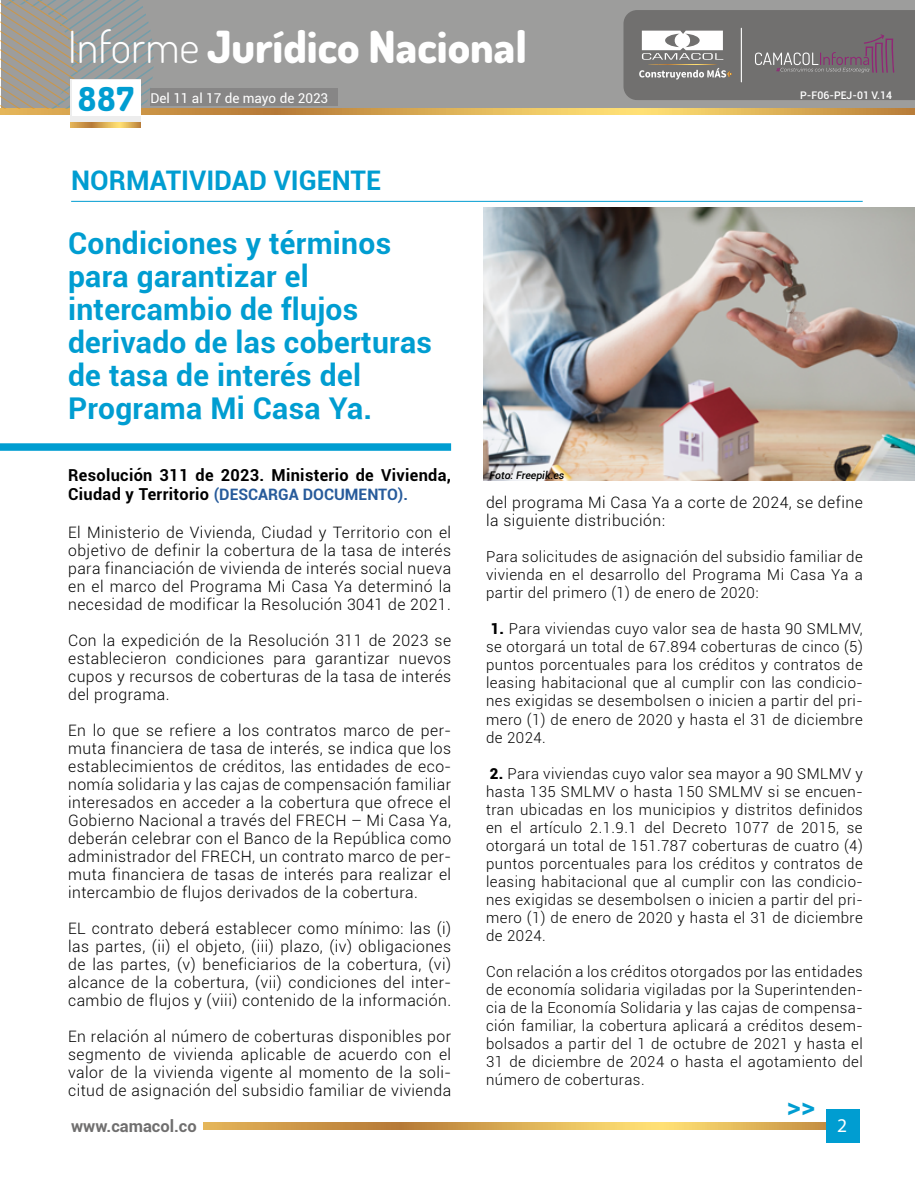
<style>
.page{position:relative;width:915px;height:1191px;background:#fff}
.page>*{position:absolute;margin:0;border:0;box-sizing:border-box;transform-origin:0 0}
.t1{font:800 44.25px "Dosis";color:#fff}
.t2{font:800 33px "Dosis";color:#009dd1}
.t3{font:700 30px/33px "Roboto";letter-spacing:.01em;color:#009dd1}
.t4{font:700 27px "Roboto";color:#009dd1}
.t5{font:900 19.5px "Roboto";color:#fff}
.t6{font:19.5px "Myriad Pro";color:#fff}
.t7{font:700 16.5px "Roboto";letter-spacing:.02em;color:#000}
.t8{font:700 16.5px "Roboto";color:#706f6f}
.t9{font:300 15.75px/18px "Roboto";letter-spacing:.03em;color:#000;text-align:justify}
.t10{font:700 15.75px "Roboto";color:#275b9b}
.t11{font:300 15px/18px "Roboto";letter-spacing:.03em;color:#000;text-align:justify}
.t12{font:13.5px "Roboto";color:#fff}
.t13{font:10.5px "Roboto";color:#fff}
.t14{font:500 10.5px "Roboto";color:#fff}
.t15{font:italic 500 10.5px "Roboto";color:#000}
.s1{font-weight:300}
.s2{font-size:16.5px;color:#000}
.s3{font-weight:900}
</style>
<div class="page">
<svg style="left:203px;top:1122px;width:622px;height:7px;background:#d9ab54"></svg>
<div style="left:825px;top:1109px;width:33px;height:34px;background:#009dd1"></div>
<div style="left:1px;top:0;width:913px;height:108px;background:#9d9d9c"></div>
<svg style="left:1px;top:109px;width:913px;height:5px;background:#d9aa53"></svg>
<svg style="left:1px;top:0;width:158px;height:109px"></svg>
<svg style="left:70px;top:122px;width:70px;height:5px"></svg>
<div style="left:70px;top:79px;width:70px;height:43px;background:#ededed"></div>
<svg style="left:623px;top:10px;width:291px;height:90px;background:#7d7a7b"></svg>
<div style="left:0;top:443px;width:451px;height:8px;background:#009dd1"></div>
<hr style="left:71px;top:201px;width:791px;height:1px;background:#009dd1">
<img style="left:483px;top:207px;width:431px;height:274px">
<div style="left:72px;top:80px;width:68px;height:36px;background:#fff"></div>
<div style="left:150px;top:89px;width:187px;height:17px;background:#878686"></div>
<h1 class="t1" style="left:68px;top:18px;width:460px"><span class="s1">Informe</span> Jurídico Nacional</h1>
<h2 class="t2" style="left:97px;top:80px;width:37px">46</h2>
<p class="t13" style="left:150px;top:89px;width:134px">De junio 30 a julio 6 de 2022</p>
<p class="t2" style="left:78px;top:78px;width:57px">887</p>
<p class="t12" style="left:150px;top:88px;width:179px">Del 11 al 17 de mayo de 2023</p>
<p class="t4" style="left:71px;top:162px;width:311px">NORMATIVIDAD VIGENTE</p>
<p class="t3" style="left:68px;top:226px;width:324px">Condiciones y términos para garantizar el</p>
<p class="t3" style="left:68px;top:292px;width:292px">intercambio de flujos</p>
<p class="t3" style="left:68px;top:325px;width:365px">derivado de las coberturas de tasa de interés del</p>
<p class="t3" style="left:68px;top:391px;width:305px">Programa Mi Casa Ya.</p>
<p class="t14" style="left:800px;top:87px;width:93px">P-F06-PEJ-01 V.14</p>
<p class="t7" style="left:68px;top:463px;width:384px">Resolución 311 de 2023. Ministerio de Vivienda,</p>
<p class="t10" style="left:68px;top:484px;width:341px"><span class="s2">Ciudad y Territorio</span> (DESCARGA DOCUMENTO).</p>
<p class="t9" style="left:68px;top:523px;width:384px">El Ministerio de Vivienda, Ciudad y Territorio con el objetivo de definir la cobertura de la tasa de interés para financiación de vivienda de interés social nueva en el marco del Programa Mi Casa Ya determinó la necesidad de modificar la Resolución 3041 de 2021.</p>
<p class="t9" style="left:68px;top:631px;width:384px">Con la expedición de la Resolución 311 de 2023 se establecieron condiciones para garantizar nuevos cupos y recursos de coberturas de la tasa de interés del programa.</p>
<p class="t9" style="left:68px;top:721px;width:384px">En lo que se refiere a los contratos marco de per&shy;muta financiera de tasa de interés, se indica que los establecimientos de créditos, las entidades de eco&shy;nomía solidaria y las cajas de compensación familiar interesados en acceder a la cobertura que ofrece el Gobierno Nacional a través del FRECH – Mi Casa Ya, deberán celebrar con el Banco de la República como administrador del FRECH, un contrato marco de per&shy;muta financiera de tasas de interés para realizar el intercambio de flujos derivados de la cobertura.</p>
<p class="t9" style="left:68px;top:919px;width:384px">EL contrato deberá establecer como mínimo: las (i) las partes, (ii) el objeto, (iii) plazo, (iv) obligaciones de las partes, (v) beneficiarios de la cobertura, (vi) alcance de la cobertura, (vii) condiciones del inter&shy;cambio de flujos y (viii) contenido de la información.</p>
<p class="t9" style="left:68px;top:1027px;width:384px">En relación al número de coberturas disponibles por segmento de vivienda aplicable de acuerdo con el valor de la vivienda vigente al momento de la soli&shy;citud de asignación del subsidio familiar de vivienda</p>
<p class="t15" style="left:489px;top:467px;width:76px">Foto: Freepik.es</p>
<p class="t9" style="left:486px;top:493px;width:378px">del programa Mi Casa Ya a corte de 2024, se define la siguiente distribución:</p>
<p class="t11" style="left:486px;top:547px;width:378px">Para solicitudes de asignación del subsidio familiar de vivienda en el desarrollo del Programa Mi Casa Ya a partir del primero (1) de enero de 2020:</p>
<p class="t11" style="left:486px;top:619px;width:378px"><span class="s3">1.</span> Para viviendas cuyo valor sea de hasta 90 SMLMV, se otorgará un total de 67.894 coberturas de cinco (5) puntos porcentuales para los créditos y contratos de leasing habitacional que al cumplir con las condicio&shy;nes exigidas se desembolsen o inicien a partir del pri&shy;mero (1) de enero de 2020 y hasta el 31 de diciembre de 2024.</p>
<p class="t11" style="left:486px;top:763px;width:378px"><span class="s3">2.</span> Para viviendas cuyo valor sea mayor a 90 SMLMV y hasta 135 SMLMV o hasta 150 SMLMV si se encuen&shy;tran ubicadas en los municipios y distritos definidos en el artículo 2.1.9.1 del Decreto 1077 de 2015, se otorgará un total de 151.787 coberturas de cuatro (4) puntos porcentuales para los créditos y contratos de leasing habitacional que al cumplir con las condicio&shy;nes exigidas se desembolsen o inicien a partir del pri&shy;mero (1) de enero de 2020 y hasta el 31 de diciembre de 2024.</p>
<p class="t11" style="left:486px;top:961px;width:378px">Con relación a los créditos otorgados por las entidades de economía solidaria vigiladas por la Superintenden&shy;cia de la Economía Solidaria y las cajas de compensa&shy;ción familiar, la cobertura aplicará a créditos desem&shy;bolsados a partir del 1 de octubre de 2021 y hasta el 31 de diciembre de 2024 o hasta el agotamiento del número de coberturas.</p>
<p class="t4" style="left:786px;top:1087px;width:30px">&gt;&gt;</p>
<p class="t8" style="left:71px;top:1114px;width:127px">www.camacol.co</p>
<p class="t5" style="left:836px;top:1114px;width:13px">1</p>
<p class="t6" style="left:836px;top:1113px;width:12px">2</p>
</div>
